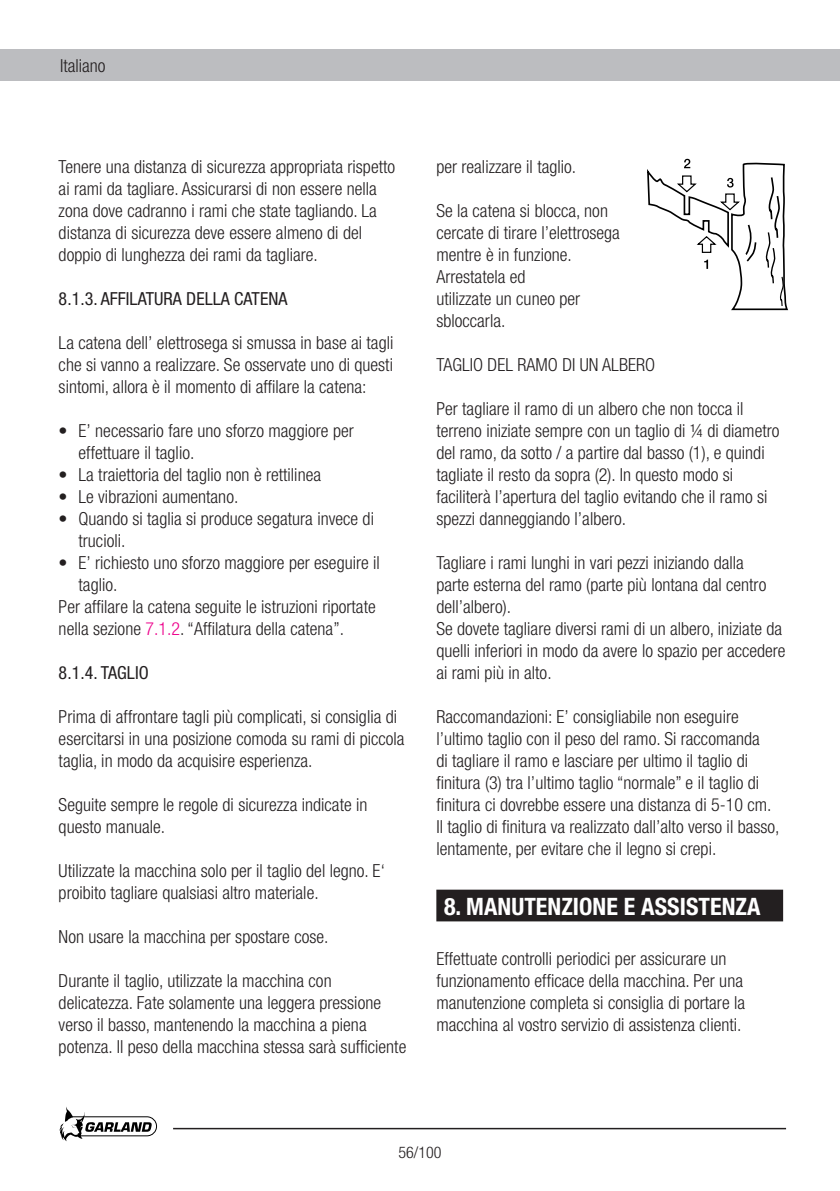
<style>
.page{position:relative;width:840px;height:1191px;background:#fff}
.page>*{position:absolute;margin:0;border:0;box-sizing:border-box;transform-origin:0 0}
.t1{font:700 condensed 24px "Helvetica Neue";color:#fff}
.t2{font:300 condensed 18px/22px "Helvetica Neue";color:#231f20}
.t3{font:condensed 18px "Helvetica Neue";color:#231f20}
.t4{font:300 condensed 16px "Helvetica Neue";color:#231f20}
.s1{color:#ed028c}
</style>
<div class="page">
<div style="left:0;top:50px;width:839px;height:31px;background:#bcbdc0"></div>
<svg style="left:59px;top:1107px;width:98px;height:34px"></svg>
<hr style="left:173px;top:1127px;width:612px;height:2px;background:#231f20">
<div style="left:437px;top:890px;width:344px;height:30px;background:#231f20"></div>
<div style="left:436px;top:889px;width:346px;height:32px;border:2px solid #231f20"></div>
<svg style="left:647px;top:158px;width:141px;height:153px"></svg>
<p class="t2" style="left:60px;top:55px;width:47px">Italiano</p>
<p class="t2" style="left:59px;top:156px;width:338px">Tenere una distanza di sicurezza appropriata rispetto ai rami da tagliare. Assicurarsi di non essere nella zona dove cadranno i rami che state tagliando. La distanza di sicurezza deve essere almeno di del doppio di lunghezza dei rami da tagliare.</p>
<p class="t3" style="left:59px;top:288px;width:230px">8.1.3. AFFILATURA DELLA CATENA</p>
<p class="t2" style="left:59px;top:332px;width:336px;text-align:justify">La catena dell’ elettrosega si smussa in base ai tagli che si vanno a realizzare. Se osservate uno di questi sintomi, allora è il momento di affilare la catena:</p>
<p class="t2" style="left:78px;top:420px;width:276px;text-indent:-20px">• E’ necessario fare uno sforzo maggiore per effettuare il taglio.</p>
<p class="t2" style="left:59px;top:464px;width:264px">• La traiettoria del taglio non è rettilinea</p>
<p class="t2" style="left:59px;top:486px;width:181px">• Le vibrazioni aumentano.</p>
<p class="t2" style="left:78px;top:508px;width:297px;text-indent:-20px">• Quando si taglia si produce segatura invece di trucioli.</p>
<p class="t2" style="left:59px;top:551px;width:322px">• E’ richiesto uno sforzo maggiore per eseguire il</p>
<p class="t2" style="left:78px;top:573px;width:40px">taglio.</p>
<p class="t2" style="left:59px;top:595px;width:318px">Per affilare la catena seguite le istruzioni riportate</p>
<p class="t2" style="left:59px;top:617px;width:287px">nella sezione <span class="s1">7.1.2</span>. “Affilatura della catena”.</p>
<p class="t3" style="left:59px;top:662px;width:91px">8.1.4. TAGLIO</p>
<p class="t2" style="left:59px;top:705px;width:347px">Prima di affrontare tagli più complicati, si consiglia di esercitarsi in una posizione comoda su rami di piccola taglia, in modo da acquisire esperienza.</p>
<p class="t2" style="left:59px;top:793px;width:310px">Seguite sempre le regole di sicurezza indicate in questo manuale.</p>
<p class="t2" style="left:59px;top:859px;width:327px">Utilizzate la macchina solo per il taglio del legno. E‘ proibito tagliare qualsiasi altro materiale.</p>
<p class="t2" style="left:59px;top:925px;width:271px">Non usare la macchina per spostare cose.</p>
<p class="t2" style="left:59px;top:969px;width:349px">Durante il taglio, utilizzate la macchina con delicatezza. Fate solamente una leggera pressione verso il basso, mantenendo la macchina a piena potenza. Il peso della macchina stessa sarà sufficiente</p>
<p class="t2" style="left:436px;top:155px;width:141px">per realizzare il taglio.</p>
<p class="t2" style="left:436px;top:199px;width:185px">Se la catena si blocca, non cercate di tirare l’elettrosega mentre è in funzione.<br>Arrestatela ed<br>utilizzate un cuneo per sbloccarla.</p>
<p class="t2" style="left:436px;top:353px;width:220px">TAGLIO DEL RAMO DI UN ALBERO</p>
<p class="t2" style="left:436px;top:397px;width:344px">Per tagliare il ramo di un albero che non tocca il terreno iniziate sempre con un taglio di ¼ di diametro del ramo, da sotto / a partire dal basso (1), e quindi tagliate il resto da sopra (2). In questo modo si faciliterà l’apertura del taglio evitando che il ramo si spezzi danneggiando l’albero.</p>
<p class="t2" style="left:436px;top:551px;width:350px">Tagliare i rami lunghi in vari pezzi iniziando dalla<br>parte esterna del ramo (parte più lontana dal centro dell’albero).<br>Se dovete tagliare diversi rami di un albero, iniziate da quelli inferiori in modo da avere lo spazio per accedere ai rami più in alto.</p>
<p class="t2" style="left:436px;top:705px;width:344px">Raccomandazioni: E’ consigliabile non eseguire l’ultimo taglio con il peso del ramo. Si raccomanda<br>di tagliare il ramo e lasciare per ultimo il taglio di finitura (3) tra l’ultimo taglio “normale” e il taglio di finitura ci dovrebbe essere una distanza di 5-10 cm.<br>Il taglio di finitura va realizzato dall’alto verso il basso, lentamente, per evitare che il legno si crepi.</p>
<h1 class="t1" style="left:444px;top:891px;width:318px">8. MANUTENZIONE E ASSISTENZA</h1>
<p class="t2" style="left:436px;top:948px;width:310px">Effettuate controlli periodici per assicurare un funzionamento efficace della macchina. Per una manutenzione completa si consiglia di portare la macchina al vostro servizio di assistenza clienti.</p>
<p class="t4" style="left:398px;top:1143px;width:45px">56/100</p>
</div>
